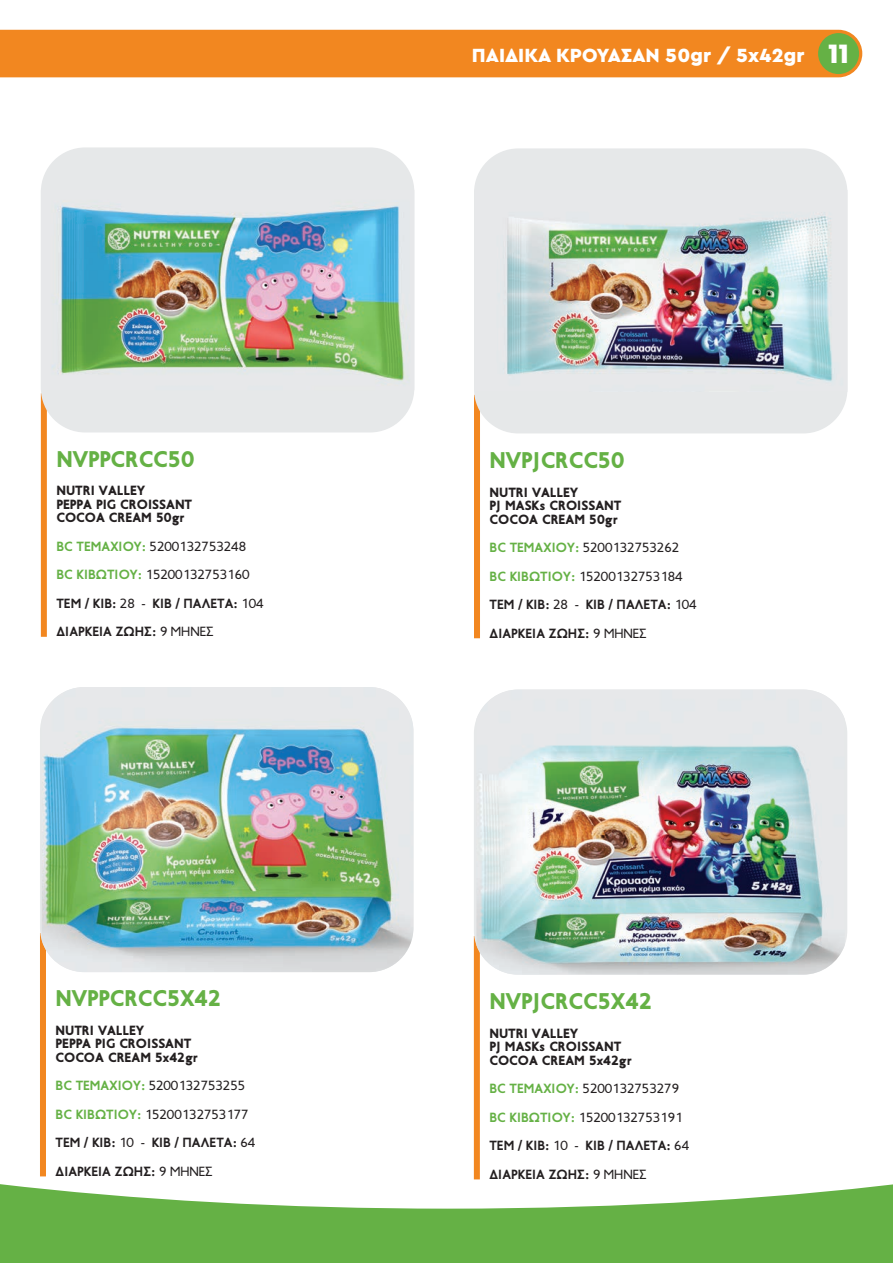
<style>
.page{position:relative;width:893px;height:1263px;background:#fff}
.page>*{position:absolute;margin:0;border:0;box-sizing:border-box;transform-origin:0 0}
.t1{font:27.6px "Mont Heavy DEMO";color:#fff}
.t2{font:900 22.95px "PF Transport";color:#65b145}
.t3{font:900 19.95px "Cera GR";color:#fff}
.t4{font:13.5px "PF Transport";color:#231f20}
.t5{font:700 13.5px "PF Transport";color:#231f20}
.t6{font:900 13.5px "PF Transport";color:#231f20}
.s1{font-weight:700;color:#65b145}
.s2{font-weight:400}
</style>
<div class="page">
<div style="left:41px;top:393px;width:6px;height:244px;background:#f28720"></div>
<div style="left:0;top:30px;width:862px;height:47px;background:#f28720"></div>
<div style="left:818px;top:33px;width:41px;height:41px;background:#65b145;border-radius:50%"></div>
<div style="left:41px;top:147px;width:373px;height:285px;background:#e6e8e9;border-radius:44px"></div>
<img style="left:60px;top:205px;width:345px;height:176px">
<svg style="left:0;top:1179px;width:893px;height:84px;fill:#65b145"></svg>
<div style="left:474px;top:395px;width:6px;height:243px;background:#f28720"></div>
<div style="left:474px;top:148px;width:373px;height:285px;background:#e6e8e9;border-radius:44px"></div>
<img style="left:507px;top:216px;width:326px;height:166px">
<div style="left:474px;top:936px;width:6px;height:243px;background:#f28720"></div>
<img style="left:476px;top:689px;width:369px;height:286px">
<div style="left:40px;top:933px;width:6px;height:243px;background:#f28720"></div>
<img style="left:42px;top:687px;width:371px;height:285px">
<p class="t2" style="left:56px;top:445px;width:140px">NVPPCRCC50</p>
<p class="t6" style="left:56px;top:483px;width:90px">NUTRI VALLEY</p>
<p class="t6" style="left:56px;top:496px;width:137px">PEPPA PIG CROISSANT</p>
<p class="t6" style="left:56px;top:510px;width:129px">COCOA CREAM 50gr</p>
<p class="t4" style="left:56px;top:538px;width:191px"><span class="s1">ΒC ΤΕΜΑΧΙΟΥ:</span> 5200132753248</p>
<p class="t4" style="left:56px;top:567px;width:195px"><span class="s1">ΒC ΚΙΒΩΤΙΟΥ:</span> 15200132753160</p>
<p class="t5" style="left:56px;top:595px;width:209px">ΤΕΜ / ΚΙΒ: <span class="s2">28 -</span> ΚΙΒ / ΠΑΛΕΤΑ: <span class="s2">104</span></p>
<p class="t5" style="left:56px;top:624px;width:159px">ΔΙΑΡΚΕΙΑ ΖΩΗΣ: <span class="s2">9 ΜΗΝΕΣ</span></p>
<p class="t2" style="left:56px;top:985px;width:167px">NVPPCRCC5X42</p>
<p class="t6" style="left:56px;top:1022px;width:90px">NUTRI VALLEY</p>
<p class="t6" style="left:56px;top:1036px;width:137px">PEPPA PIG CROISSANT</p>
<p class="t6" style="left:56px;top:1049px;width:144px">COCOA CREAM 5x42gr</p>
<p class="t4" style="left:56px;top:1078px;width:191px"><span class="s1">ΒC ΤΕΜΑΧΙΟΥ:</span> 5200132753255</p>
<p class="t4" style="left:56px;top:1106px;width:195px"><span class="s1">ΒC ΚΙΒΩΤΙΟΥ:</span> 15200132753177</p>
<p class="t5" style="left:56px;top:1135px;width:201px">ΤΕΜ / ΚΙΒ: <span class="s2">10 -</span> ΚΙΒ / ΠΑΛΕΤΑ: <span class="s2">64</span></p>
<p class="t5" style="left:56px;top:1163px;width:159px">ΔΙΑΡΚΕΙΑ ΖΩΗΣ: <span class="s2">9 ΜΗΝΕΣ</span></p>
<p class="t3" style="left:472px;top:44px;width:334px">ΠΑΙΔΙΚΑ ΚΡΟΥΑΣΑΝ 50gr / 5x42gr</p>
<p class="t1" style="left:828px;top:37px;width:22px">11</p>
<p class="t2" style="left:490px;top:447px;width:137px">NVPJCRCC50</p>
<p class="t6" style="left:490px;top:484px;width:90px">NUTRI VALLEY</p>
<p class="t6" style="left:490px;top:498px;width:133px">PJ MASKs CROISSANT</p>
<p class="t6" style="left:490px;top:511px;width:129px">COCOA CREAM 50gr</p>
<p class="t4" style="left:490px;top:540px;width:191px"><span class="s1">ΒC ΤΕΜΑΧΙΟΥ:</span> 5200132753262</p>
<p class="t4" style="left:490px;top:568px;width:195px"><span class="s1">ΒC ΚΙΒΩΤΙΟΥ:</span> 15200132753184</p>
<p class="t5" style="left:490px;top:597px;width:209px">ΤΕΜ / ΚΙΒ: <span class="s2">28 -</span> ΚΙΒ / ΠΑΛΕΤΑ: <span class="s2">104</span></p>
<p class="t5" style="left:490px;top:625px;width:159px">ΔΙΑΡΚΕΙΑ ΖΩΗΣ: <span class="s2">9 ΜΗΝΕΣ</span></p>
<p class="t2" style="left:489px;top:988px;width:164px">NVPJCRCC5X42</p>
<p class="t6" style="left:489px;top:1025px;width:90px">NUTRI VALLEY</p>
<p class="t6" style="left:489px;top:1039px;width:133px">PJ MASKs CROISSANT</p>
<p class="t6" style="left:489px;top:1052px;width:144px">COCOA CREAM 5x42gr</p>
<p class="t4" style="left:489px;top:1081px;width:191px"><span class="s1">ΒC ΤΕΜΑΧΙΟΥ:</span> 5200132753279</p>
<p class="t4" style="left:489px;top:1109px;width:195px"><span class="s1">ΒC ΚΙΒΩΤΙΟΥ:</span> 15200132753191</p>
<p class="t5" style="left:489px;top:1138px;width:201px">ΤΕΜ / ΚΙΒ: <span class="s2">10 -</span> ΚΙΒ / ΠΑΛΕΤΑ: <span class="s2">64</span></p>
<p class="t5" style="left:489px;top:1166px;width:159px">ΔΙΑΡΚΕΙΑ ΖΩΗΣ: <span class="s2">9 ΜΗΝΕΣ</span></p>
</div>
